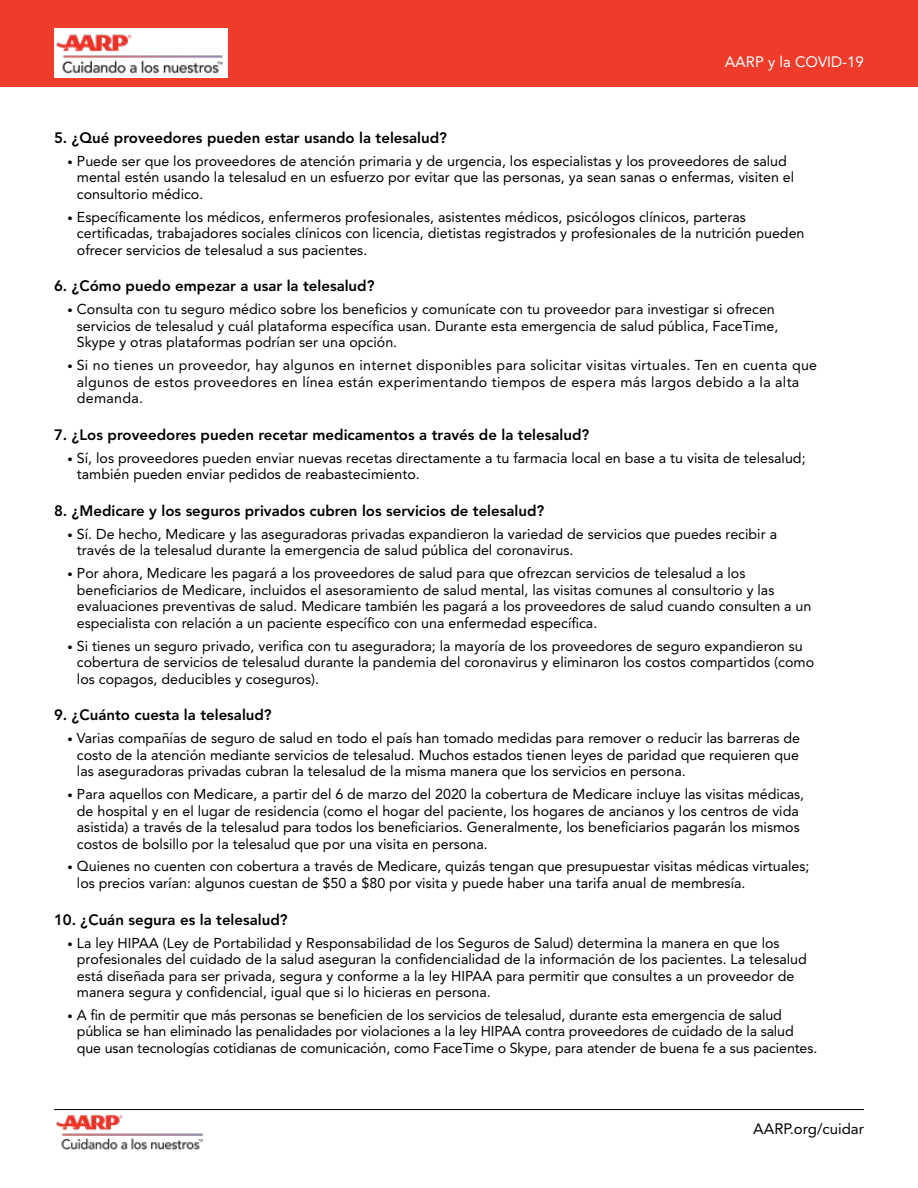
<style>
.page{position:relative;width:918px;height:1188px;background:#fff}
.page>*{position:absolute;margin:0;border:0;box-sizing:border-box;transform-origin:0 0}
.t1{font:800 15px "Avenir LT";color:#000}
.t2{font:15px "Avenir LT";color:#fff}
.t3{font:15px "Avenir LT";color:#000}
.t4{font:14.25px/16.5px "Avenir LT";color:#000}
.t5{font:14.25px/16.5px "Avenir LT";letter-spacing:.02em;color:#000}
.s1{font-size:10.5px}
</style>
<div class="page">
<div style="left:0;top:0;width:918px;height:86px;background:#ef3b29"></div>
<hr style="left:54px;top:1109px;width:810px;height:1px;background:#000">
<img style="left:56px;top:1114px;width:148px;height:36px">
<div style="left:54px;top:28px;width:174px;height:50px;background:#fff"></div>
<img style="left:56px;top:34px;width:167px;height:40px">
<p class="t2" style="left:725px;top:53px;width:141px">AARP y la COVID-19</p>
<p class="t1" style="left:54px;top:129px;width:395px">5. ¿Qué proveedores pueden estar usando la telesalud?</p>
<p class="t4" style="left:77px;top:153px;width:719px;text-indent:-9px"><span class="s1">•</span> Puede ser que los proveedores de atención primaria y de urgencia, los especialistas y los proveedores de salud mental estén usando la telesalud en un esfuerzo por evitar que las personas, ya sean sanas o enfermas, visiten el consultorio médico.</p>
<p class="t4" style="left:77px;top:209px;width:729px;text-indent:-9px"><span class="s1">•</span> Específicamente los médicos, enfermeros profesionales, asistentes médicos, psicólogos clínicos, parteras certificadas, trabajadores sociales clínicos con licencia, dietistas registrados y profesionales de la nutrición pueden ofrecer servicios de telesalud a sus pacientes.</p>
<p class="t1" style="left:54px;top:277px;width:322px">6. ¿Cómo puedo empezar a usar la telesalud?</p>
<p class="t4" style="left:77px;top:301px;width:703px;text-indent:-9px"><span class="s1">•</span> Consulta con tu seguro médico sobre los beneficios y comunícate con tu proveedor para investigar si ofrecen servicios de telesalud y cuál plataforma específica usan. Durante esta emergencia de salud pública, FaceTime,<br>Skype y otras plataformas podrían ser una opción.</p>
<p class="t5" style="left:77px;top:357px;width:742px;text-indent:-9px"><span class="s1">•</span> Si no tienes un proveedor, hay algunos en internet disponibles para solicitar visitas virtuales. Ten en cuenta que algunos de estos proveedores en línea están experimentando tiempos de espera más largos debido a la alta demanda.</p>
<p class="t1" style="left:54px;top:426px;width:537px">7. ¿Los proveedores pueden recetar medicamentos a través de la telesalud?</p>
<p class="t4" style="left:77px;top:450px;width:730px;text-indent:-9px"><span class="s1">•</span> Sí, los proveedores pueden enviar nuevas recetas directamente a tu farmacia local en base a tu visita de telesalud; también pueden enviar pedidos de reabastecimiento.</p>
<p class="t1" style="left:54px;top:502px;width:492px">8. ¿Medicare y los seguros privados cubren los servicios de telesalud?</p>
<p class="t4" style="left:77px;top:526px;width:702px;text-indent:-9px"><span class="s1">•</span> Sí. De hecho, Medicare y las aseguradoras privadas expandieron la variedad de servicios que puedes recibir a través de la telesalud durante la emergencia de salud pública del coronavirus.</p>
<p class="t4" style="left:77px;top:565px;width:736px;text-indent:-9px"><span class="s1">•</span> Por ahora, Medicare les pagará a los proveedores de salud para que ofrezcan servicios de telesalud a los beneficiarios de Medicare, incluidos el asesoramiento de salud mental, las visitas comunes al consultorio y las evaluaciones preventivas de salud. Medicare también les pagará a los proveedores de salud cuando consulten a un especialista con relación a un paciente específico con una enfermedad específica.</p>
<p class="t4" style="left:77px;top:638px;width:739px;text-indent:-9px"><span class="s1">•</span> Si tienes un seguro privado, verifica con tu aseguradora; la mayoría de los proveedores de seguro expandieron su cobertura de servicios de telesalud durante la pandemia del coronavirus y eliminaron los costos compartidos (como los copagos, deducibles y coseguros).</p>
<p class="t1" style="left:54px;top:706px;width:219px">9. ¿Cuánto cuesta la telesalud?</p>
<p class="t4" style="left:77px;top:730px;width:725px;text-align:justify;text-indent:-9px"><span class="s1">•</span> Varias compañías de seguro de salud en todo el país han tomado medidas para remover o reducir las barreras de costo de la atención mediante servicios de telesalud. Muchos estados tienen leyes de paridad que requieren que las aseguradoras privadas cubran la telesalud de la misma manera que los servicios en persona.</p>
<p class="t4" style="left:77px;top:786px;width:729px;text-indent:-9px"><span class="s1">•</span> Para aquellos con Medicare, a partir del 6 de marzo del 2020 la cobertura de Medicare incluye las visitas médicas, de hospital y en el lugar de residencia (como el hogar del paciente, los hogares de ancianos y los centros de vida asistida) a través de la telesalud para todos los beneficiarios. Generalmente, los beneficiarios pagarán los mismos costos de bolsillo por la telesalud que por una visita en persona.</p>
<p class="t4" style="left:77px;top:858px;width:734px;text-indent:-9px"><span class="s1">•</span> Quienes no cuenten con cobertura a través de Medicare, quizás tengan que presupuestar visitas médicas virtuales; los precios varían: algunos cuestan de $50 a $80 por visita y puede haber una tarifa anual de membresía.</p>
<p class="t1" style="left:54px;top:911px;width:235px">10. ¿Cuán segura es la telesalud?</p>
<p class="t4" style="left:77px;top:934px;width:731px;text-indent:-9px"><span class="s1">•</span> La ley HIPAA (Ley de Portabilidad y Responsabilidad de los Seguros de Salud) determina la manera en que los profesionales del cuidado de la salud aseguran la confidencialidad de la información de los pacientes. La telesalud está diseñada para ser privada, segura y conforme a la ley HIPAA para permitir que consultes a un proveedor de manera segura y confidencial, igual que si lo hicieras en persona.</p>
<p class="t4" style="left:77px;top:1007px;width:742px;text-indent:-9px"><span class="s1">•</span> A fin de permitir que más personas se beneficien de los servicios de telesalud, durante esta emergencia de salud pública se han eliminado las penalidades por violaciones a la ley HIPAA contra proveedores de cuidado de la salud que usan tecnologías cotidianas de comunicación, como FaceTime o Skype, para atender de buena fe a sus pacientes.</p>
<p class="t3" style="left:753px;top:1120px;width:112px">AARP.org/cuidar</p>
</div>
